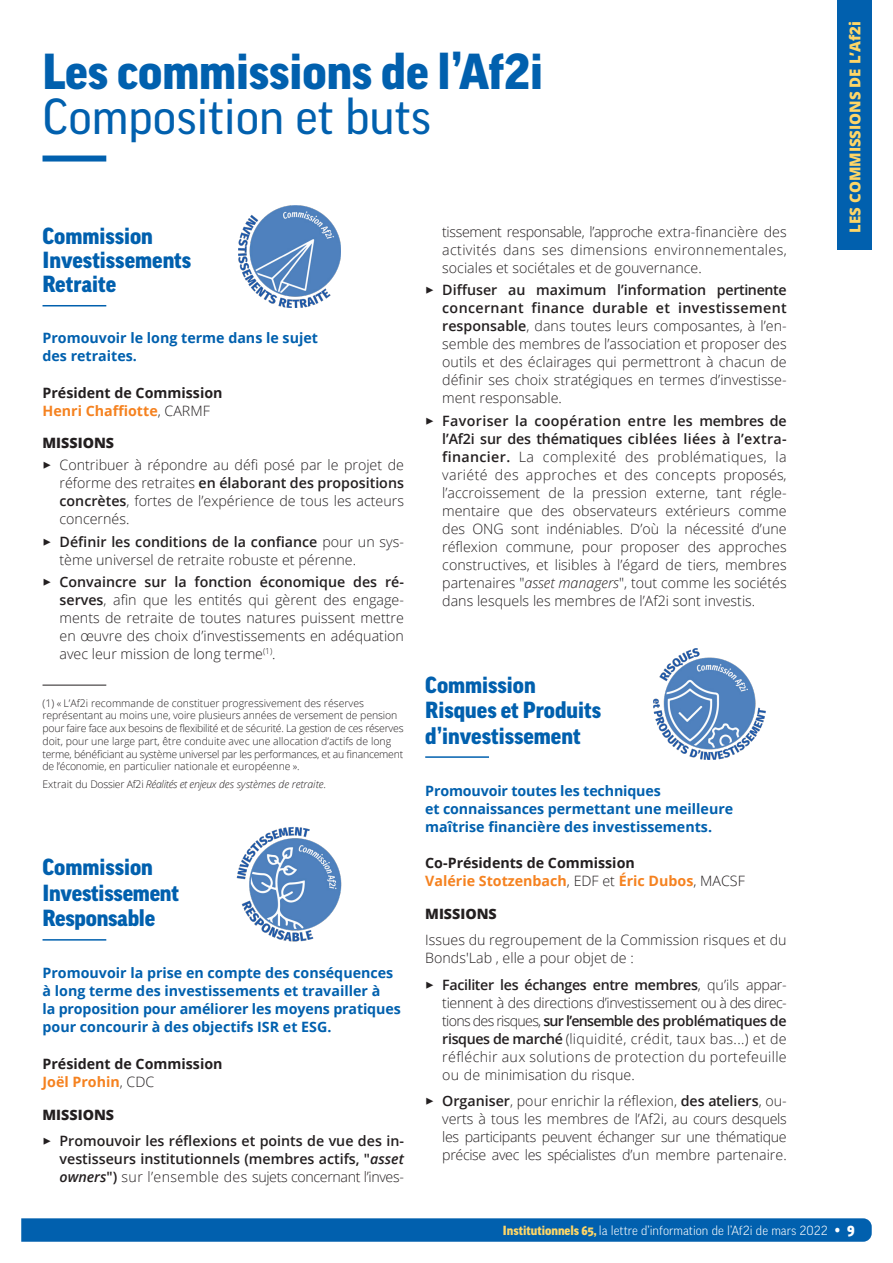
<style>
.page{position:relative;width:893px;height:1263px;background:#fff}
.page>*{position:absolute;margin:0;border:0;box-sizing:border-box;transform-origin:0 0}
.t1{font:900 48.75px "Good LF";color:#0160ae}
.t2{font:48.75px "Good OSF";color:#0160ae}
.t3{font:900 22.5px/25.5px "Good OSF";color:#0160ae}
.t4{font:800 15px "Open Sans";color:#fed667}
.t5{font:300 14.25px/18px "Open Sans";color:#231f20;text-align:justify}
.t6{font:700 14.25px/18px "Open Sans";color:#0160ae}
.t7{font:600 14.25px/18px "Open Sans";color:#231f20;text-align:justify}
.t8{font:700 14.25px/18px "Open Sans";color:#231f20}
.t9{font:700 14.25px/18px "Open Sans";color:#f58220}
.t10{font:800 14.25px "Open Sans";color:#231f20}
.t11{font:800 14.25px "Open Sans";color:#231f20}
.t12{font:300 12.75px "Good LF";color:#fff}
.t13{font:300 10.5px/12.8px "Open Sans";letter-spacing:-.01em;color:#231f20}
.t14{font:italic 300 10.5px "Open Sans";color:#231f20}
.s1{color:#f58220}
.s2{font-weight:300}
.s3{font-weight:600}
.s4{font-style:normal}
.s5{font-style:italic}
.s6{color:#231f20}
.s7{font-weight:300;color:#231f20}
.s8{font-family:"Good OSF";font-weight:900;color:#fed667}
.s9{font-family:"Good OSF";font-weight:900;font-size:15.75px}
</style>
<div class="page">
<svg style="left:21px;top:1218px;width:851px;height:24px;background:#0764b0"></svg>
<div style="left:43px;top:156px;width:63px;height:6px;background:#0160ae"></div>
<div style="left:838px;top:0;width:34px;height:250px;background:#0160ae"></div>
<hr style="left:43px;top:305px;width:63px;height:1px;background:#0160ae">
<hr style="left:43px;top:685px;width:63px;height:1px;background:#231f20">
<hr style="left:43px;top:939px;width:63px;height:1px;background:#0160ae">
<hr style="left:425px;top:756px;width:64px;height:2px;background:#0160ae">
<img style="left:238px;top:205px;width:102px;height:102px">
<img style="left:236px;top:827px;width:106px;height:115px">
<img style="left:654px;top:648px;width:112px;height:111px">
<h1 class="t1" style="left:43px;top:45px;width:502px">Les commissions de l’Af2i</h1>
<h1 class="t2" style="left:43px;top:90px;width:390px">Composition et buts</h1>
<h2 class="t3" style="left:43px;top:224px;width:150px;line-height:24px">Commission<br>Investissements<br>Retraite</h2>
<p class="t6" style="left:43px;top:328px;width:277px">Promouvoir le long terme dans le sujet des retraites.</p>
<p class="t8" style="left:43px;top:383px;width:182px">Président de Commission<br><span class="s1">Henri Chaffiotte</span><span class="s2">, CARMF</span></p>
<p class="t10" style="left:43px;top:432px;width:73px">MISSIONS</p>
<p class="t5" style="left:60px;top:456px;width:346px;text-indent:-17px">✓ Contribuer à répondre au défi posé par le projet de réforme des retraites <span class="s3">en élaborant des propositions concrètes</span>, fortes de l’expérience de tous les acteurs concernés.</p>
<p class="t5" style="left:60px;top:532px;width:346px;text-indent:-17px">✓ <span class="s3">Définir les conditions de la confiance</span> pour un sys&shy;tème universel de retraite robuste et pérenne.</p>
<p class="t5" style="left:60px;top:572px;width:346px;text-indent:-17px">✓ <span class="s3">Convaincre sur la fonction économique des ré&shy;serves</span>, afin que les entités qui gèrent des engage&shy;ments de retraite de toutes natures puissent mettre en œuvre des choix d’investissements en adéquation avec leur mission de long terme<sup>(1)</sup>.</p>
<p class="t13" style="left:43px;top:696px;width:363px">(1) « L’Af2i recommande de constituer progressivement des réserves représentant au moins une, voire plusieurs années de versement de pension pour faire face aux besoins de flexibilité et de sécurité. La gestion de ces réserves doit, pour une large part, être conduite avec une allocation d’actifs de long terme, bénéficiant au système universel par les performances, et au financement de l’économie, en particulier nationale et européenne ».</p>
<p class="t14" style="left:43px;top:777px;width:285px"><span class="s4">Extrait du Dossier Af2i</span> Réalités et enjeux des systèmes de retraite<span class="s4">.</span></p>
<h2 class="t3" style="left:43px;top:854px;width:138px">Commission<br>Investissement<br>Responsable</h2>
<p class="t6" style="left:43px;top:964px;width:360px">Promouvoir la prise en compte des conséquences à long terme des investissements et travailler à<br>la proposition pour améliorer les moyens pratiques pour concourir à des objectifs ISR et ESG.</p>
<p class="t8" style="left:43px;top:1054px;width:182px">Président de Commission<br><span class="s1">Joël Prohin</span><span class="s2">, CDC</span></p>
<p class="t11" style="left:43px;top:1103px;width:73px">MISSIONS</p>
<p class="t7" style="left:60px;top:1132px;width:346px;text-indent:-17px">✓ Promouvoir les réflexions et points de vue des in&shy;vestisseurs institutionnels (membres actifs, "<span class="s5">asset owners</span>") <span class="s2">sur l’ensemble des sujets concernant l’inves-</span></p>
<p class="t5" style="left:442px;top:222px;width:346px">tissement responsable, l’approche extra-financière des activités dans ses dimensions environnementales, sociales et sociétales et de gouvernance.</p>
<p class="t5" style="left:442px;top:281px;width:346px;text-indent:-17px">✓ <span class="s3">Diffuser au maximum l’information pertinente concernant finance durable et investissement responsable</span>, dans toutes leurs composantes, à l’en&shy;semble des membres de l’association et proposer des outils et des éclairages qui permettront à chacun de définir ses choix stratégiques en termes d’investisse&shy;ment responsable.</p>
<p class="t5" style="left:442px;top:411px;width:346px;text-indent:-17px">✓ <span class="s3">Favoriser la coopération entre les membres de l’Af2i sur des thématiques ciblées liées à l’extra&shy;financier.</span> La complexité des problématiques, la variété des approches et des concepts proposés, l’accroissement de la pression externe, tant régle&shy;mentaire que des observateurs extérieurs comme des ONG sont indéniables. D’où la nécessité d’une réflexion commune, pour proposer des approches constructives, et lisibles à l’égard de tiers, membres partenaires "<span class="s5">asset managers</span>", tout comme les sociétés dans lesquels les membres de l’Af2i sont investis.</p>
<h2 class="t3" style="left:425px;top:672px;width:177px">Commission<br>Risques et Produits d’investissement</h2>
<p class="t6" style="left:425px;top:781px;width:310px">Promouvoir toutes les techniques<br>et connaissances permettant une meilleure maîtrise financière des investissements.</p>
<p class="t9" style="left:425px;top:854px;width:321px"><span class="s6">Co-Présidents de Commission<br></span>Valérie Stotzenbach<span class="s7">, EDF et</span> Éric Dubos<span class="s7">, MACSF</span></p>
<p class="t10" style="left:425px;top:903px;width:73px">MISSIONS</p>
<p class="t5" style="left:425px;top:931px;width:363px">Issues du regroupement de la Commission risques et du<br>Bonds'Lab , elle a pour objet de :</p>
<p class="t5" style="left:442px;top:975px;width:346px;text-indent:-17px">✓ <span class="s3">Faciliter les échanges entre membres</span>, qu’ils appar&shy;tiennent à des directions d’investissement ou à des direc&shy;tions des risques, <span class="s3">sur l’ensemble des problématiques de risques de marché</span> (liquidité, crédit, taux bas...) et de réfléchir aux solutions de protection du portefeuille ou de minimisation du risque.</p>
<p class="t5" style="left:442px;top:1092px;width:346px;text-indent:-17px">✓ <span class="s3">Organiser</span>, pour enrichir la réflexion, <span class="s3">des ateliers</span>, ou&shy;verts à tous les membres de l’Af2i, au cours desquels les participants peuvent échanger sur une thématique précise avec les spécialistes d’un membre partenaire.</p>
<p class="t4" style="left:844px;top:233px;width:213px;rotate:-90deg">LES COMMISSIONS DE L’Af2i</p>
<p class="t12" style="left:503px;top:1224px;width:353px"><span class="s8">Institutionnels 65,</span> la lettre d’information de l’Af2i de mars 2022 <span class="s9">• 9</span></p>
</div>
